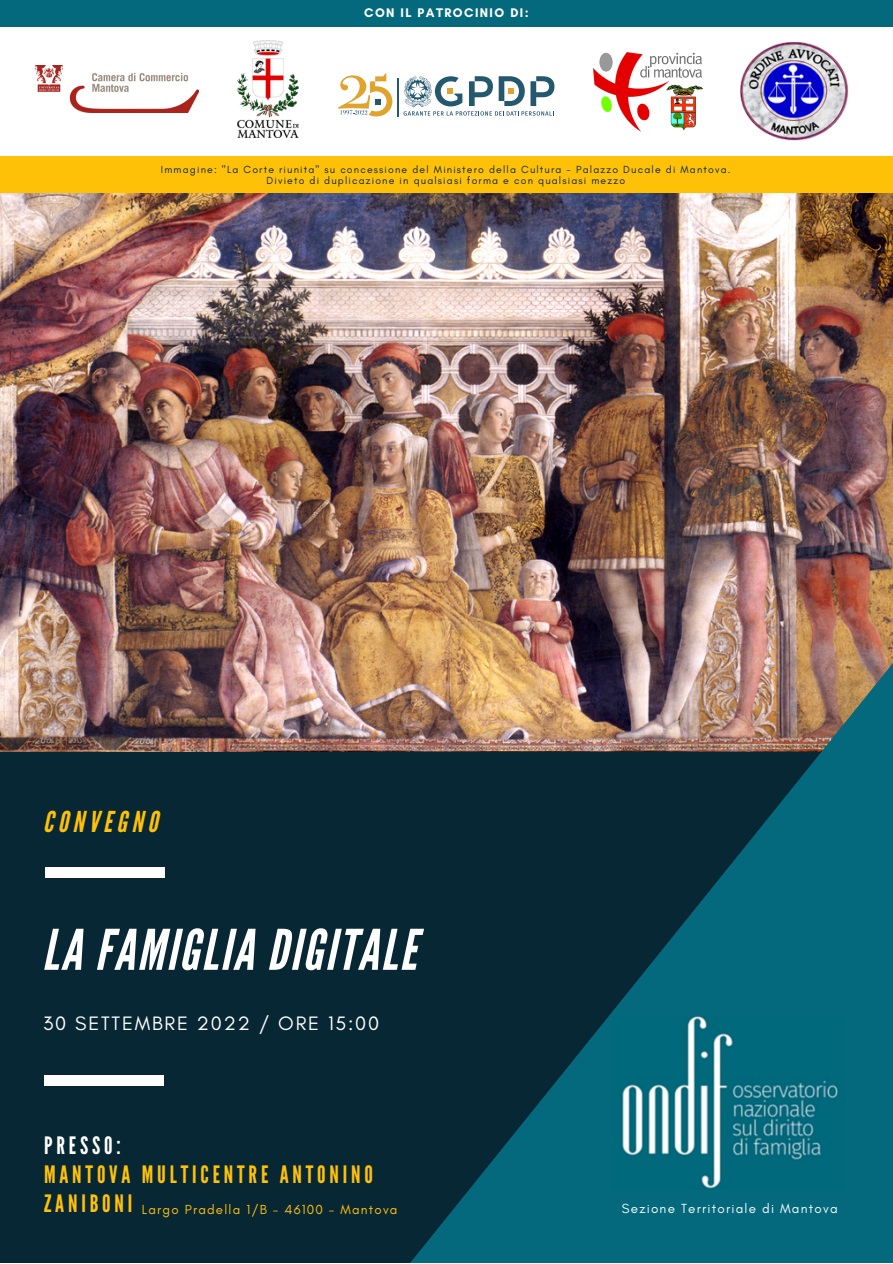
<style>
.page{position:relative;width:893px;height:1264px;background:#fff}
.page>*{position:absolute;margin:0;border:0;box-sizing:border-box;transform-origin:0 0}
.t1{font:italic 55.8px "League Gothic";letter-spacing:.04em;color:#fff}
.t2{font:italic 28.8px "League Gothic";letter-spacing:.16em;color:#ffc107}
.t3{font:24px "League Gothic";letter-spacing:.16em;color:#ffc107}
.t4{font:24px "League Gothic";letter-spacing:.16em;color:#fff}
.t5{font:19.8px "Glacial Indifference";letter-spacing:.09em;color:#fff}
.t6{font:13.5px "Glacial Indifference";letter-spacing:.09em;color:#f6fafa}
.t7{font:13.35px "Glacial Indifference";letter-spacing:.09em;color:#ffc107}
.t8{font:700 12.75px "Glacial Indifference";letter-spacing:.11em;color:#fff}
.t9{font:10.5px/10.5px "Glacial Indifference";letter-spacing:.11em;color:#082735;text-align:center}
.s1{font-family:"League Gothic";font-size:24px}
</style>
<div class="page">
<img style="left:0;top:192px;width:892px;height:560px">
<div style="left:0;top:752px;width:892px;height:510px;background:#082735"></div>
<img style="left:392px;top:411px;width:500px;height:851px">
<img style="left:612px;top:1016px;width:232px;height:173px">
<div style="left:44px;top:1075px;width:119px;height:10px;background:#fff"></div>
<div style="left:45px;top:867px;width:119px;height:10px;background:#fff"></div>
<div style="left:0;top:0;width:892px;height:192px;background:#ffc107"></div>
<div style="left:0;top:0;width:892px;height:156px;background:#fff"></div>
<img style="left:740px;top:43px;width:108px;height:97px">
<img style="left:237px;top:40px;width:62px;height:98px">
<img style="left:593px;top:52px;width:109px;height:79px">
<div style="left:0;top:0;width:892px;height:27px;background:#04697c"></div>
<img style="left:35px;top:65px;width:163px;height:48px">
<hr style="left:397px;top:78px;width:1px;height:39px;background:#24586f">
<svg style="left:338px;top:73px;width:54px;height:43px"></svg>
<svg style="left:403px;top:76px;width:151px;height:40px"></svg>
<p class="t8" style="left:364px;top:5px;width:166px">CON IL PATROCINIO DI:</p>
<p class="t9" style="left:161px;top:164px;width:571px">Immagine: "La Corte riunita" su concessione del Ministero della Cultura - Palazzo Ducale di Mantova.<br>Divieto di duplicazione in qualsiasi forma e con qualsiasi mezzo</p>
<h2 class="t2" style="left:43px;top:805px;width:116px">CONVEGNO</h2>
<h1 class="t1" style="left:42px;top:917px;width:376px">LA FAMIGLIA DIGITALE</h1>
<h3 class="t5" style="left:43px;top:1011px;width:337px">30 SETTEMBRE 2022 / ORE 15:00</h3>
<h3 class="t4" style="left:44px;top:1131px;width:78px">PRESSO:</h3>
<h3 class="t3" style="left:44px;top:1160px;width:330px">MANTOVA MULTICENTRE ANTONINO</h3>
<p class="t7" style="left:44px;top:1200px;width:355px"><span class="s1">ZANIBONI</span> Largo Pradella 1/B - 46100 - Mantova</p>
<p class="t6" style="left:622px;top:1200px;width:217px">Sezione Territoriale di Mantova</p>
</div>
